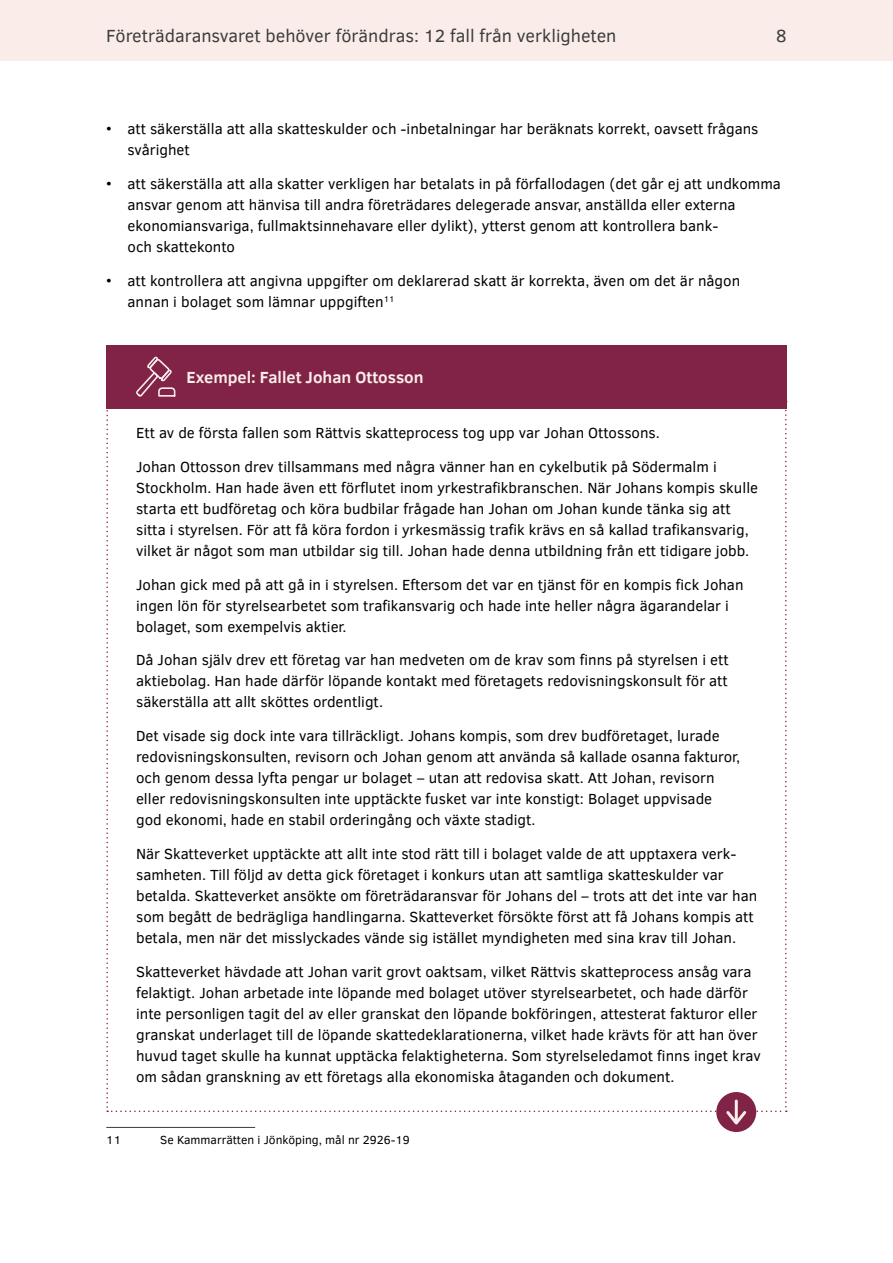
<style>
.page{position:relative;width:893px;height:1263px;background:#fff}
.page>*{position:absolute;margin:0;border:0;box-sizing:border-box;transform-origin:0 0}
.t1{font:18px "Clear Sans";color:#3c3c3c}
.Faktaruta_rubrik_1{font:700 16.5px "Clear Sans";color:#faede9}
.Faktaruta_brödtext{font:15px/21px "Clear Sans";color:#000}
.Fotnot{font:12px "Clear Sans";color:#000}
</style>
<div class="page">
<div style="left:0;top:0;width:893px;height:61px;background:#faede9"></div>
<div style="left:106px;top:345px;width:681px;height:64px;background:#812247"></div>
<div style="left:716px;top:1092px;width:40px;height:40px;background:#812247;border-radius:50%"></div>
<svg style="left:106px;top:356px;width:681px;height:772px"></svg>
<hr style="left:735px;top:1101px;width:3px;height:21px;background:#faede9">
<p class="t1" style="left:106px;top:24px;width:512px">Företrädaransvaret behöver förändras: 12 fall från verkligheten</p>
<p class="t1" style="left:776px;top:24px;width:12px">8</p>
<p class="Faktaruta_brödtext" style="left:128px;top:118px;width:632px;text-indent:-21px">• att säkerställa att alla skatteskulder och -inbetalningar har beräknats korrekt, oavsett frågans svårighet</p>
<p class="Faktaruta_brödtext" style="left:128px;top:173px;width:655px;text-indent:-21px">• att säkerställa att alla skatter verkligen har betalats in på förfallodagen (det går ej att undkomma ansvar genom att hänvisa till andra företrädares delegerade ansvar, anställda eller externa ekonomiansvariga, fullmaktsinnehavare eller dylikt), ytterst genom att kontrollera bank-<br>och skattekonto</p>
<p class="Faktaruta_brödtext" style="left:128px;top:270px;width:614px;text-indent:-21px">• att kontrollera att angivna uppgifter om deklarerad skatt är korrekta, även om det är någon annan i bolaget som lämnar uppgiften<sup>11</sup></p>
<p class="Faktaruta_rubrik_1" style="left:186px;top:365px;width:239px">Exempel: Fallet Johan Ottosson</p>
<p class="Faktaruta_brödtext" style="left:136px;top:422px;width:525px">Ett av de första fallen som Rättvis skatteprocess tog upp var Johan Ottossons.</p>
<p class="Faktaruta_brödtext" style="left:136px;top:456px;width:624px">Johan Ottosson drev tillsammans med några vänner han en cykelbutik på Södermalm i Stockholm. Han hade även ett förflutet inom yrkestrafikbranschen. När Johans kompis skulle starta ett budföretag och köra budbilar frågade han Johan om Johan kunde tänka sig att sitta i styrelsen. För att få köra fordon i yrkesmässig trafik krävs en så kallad trafikansvarig, vilket är något som man utbildar sig till. Johan hade denna utbildning från ett tidigare jobb.</p>
<p class="Faktaruta_brödtext" style="left:136px;top:574px;width:609px">Johan gick med på att gå in i styrelsen. Eftersom det var en tjänst för en kompis fick Johan ingen lön för styrelsearbetet som trafikansvarig och hade inte heller några ägarandelar i bolaget, som exempelvis aktier.</p>
<p class="Faktaruta_brödtext" style="left:136px;top:650px;width:594px;text-align:justify">Då Johan själv drev ett företag var han medveten om de krav som finns på styrelsen i ett aktiebolag. Han hade därför löpande kontakt med företagets redovisningskonsult för att säkerställa att allt sköttes ordentligt.</p>
<p class="Faktaruta_brödtext" style="left:136px;top:725px;width:606px">Det visade sig dock inte vara tillräckligt. Johans kompis, som drev budföretaget, lurade redovisningskonsulten, revisorn och Johan genom att använda så kallade osanna fakturor, och genom dessa lyfta pengar ur bolaget – utan att redovisa skatt. Att Johan, revisorn eller redovisningskonsulten inte upptäckte fusket var inte konstigt: Bolaget uppvisade god ekonomi, hade en stabil orderingång och växte stadigt.</p>
<p class="Faktaruta_brödtext" style="left:136px;top:843px;width:623px">När Skatteverket upptäckte att allt inte stod rätt till i bolaget valde de att upptaxera verk&shy;samheten. Till följd av detta gick företaget i konkurs utan att samtliga skatteskulder var betalda. Skatteverket ansökte om företrädaransvar för Johans del – trots att det inte var han som begått de bedrägliga handlingarna. Skatteverket försökte först att få Johans kompis att betala, men när det misslyckades vände sig istället myndigheten med sina krav till Johan.</p>
<p class="Faktaruta_brödtext" style="left:136px;top:961px;width:626px">Skatteverket hävdade att Johan varit grovt oaktsam, vilket Rättvis skatteprocess ansåg vara felaktigt. Johan arbetade inte löpande med bolaget utöver styrelsearbetet, och hade därför inte personligen tagit del av eller granskat den löpande bokföringen, attesterat fakturor eller granskat underlaget till de löpande skattedeklarationerna, vilket hade krävts för att han över huvud taget skulle ha kunnat upptäcka felaktigheterna. Som styrelseledamot finns inget krav om sådan granskning av ett företags alla ekonomiska åtaganden och dokument.</p>
<p class="Fotnot" style="left:106px;top:1132px;width:16px">11</p>
<p class="Fotnot" style="left:160px;top:1132px;width:251px">Se Kammarrätten i Jönköping, mål nr 2926-19</p>
</div>
